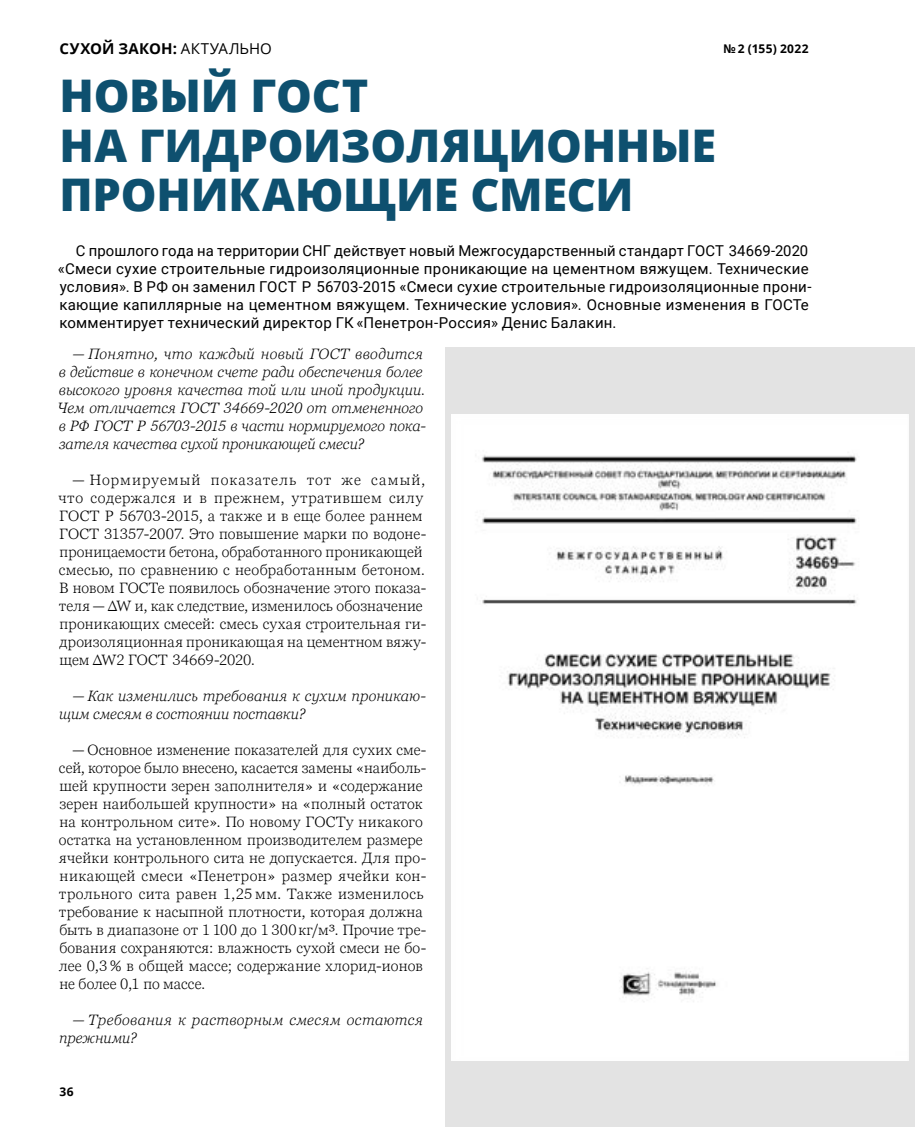
<style>
.page{position:relative;width:915px;height:1127px;background:#fff}
.page>*{position:absolute;margin:0;border:0;box-sizing:border-box;transform-origin:0 0}
.t1{font:800 45px/49.5px "Open Sans";letter-spacing:-.005em;color:#0e506f}
.t2{font:300 15px/18px "Georgia Pro";letter-spacing:.015em;color:#000}
.t3{font:15px/18px "Roboto";letter-spacing:.015em;color:#000}
.t4{font:italic 300 15px/18px "Georgia Pro";letter-spacing:.005em;color:#000}
.t5{font:italic 300 15px/18px "Georgia Pro";letter-spacing:.025em;color:#000}
.t6{font:700 15px "Open Sans";letter-spacing:.015em;color:#000}
.t7{font:700 12px "Open Sans";letter-spacing:.03em;color:#000}
.s1{font-weight:400}
</style>
<div class="page">
<div style="left:445px;top:348px;width:469px;height:779px;background:#e3e3e3"></div>
<img style="left:451px;top:414px;width:457px;height:646px">
<p class="t6" style="left:60px;top:38px;width:214px">СУХОЙ ЗАКОН: <span class="s1">АКТУАЛЬНО</span></p>
<p class="t7" style="left:723px;top:40px;width:87px">№ 2 (155) 2022</p>
<h1 class="t1" style="left:60px;top:69px;width:657px">НОВЫЙ ГОСТ<br>НА ГИДРОИЗОЛЯЦИОННЫЕ<br>ПРОНИКАЮЩИЕ СМЕСИ</h1>
<p class="t3" style="left:58px;top:241px;width:754px;text-indent:18px">С прошлого года на территории СНГ действует новый Межгосударственный стандарт ГОСТ 34669-2020 «Смеси сухие строительные гидроизоляционные проникающие на цементном вяжущем. Технические условия». В РФ он заменил ГОСТ Р 56703-2015 «Смеси сухие строительные гидроизоляционные прони‑ кающие капиллярные на цементном вяжущем. Технические условия». Основные изменения в ГОСТе комментирует технический директор ГК «Пенетрон-Россия» Денис Балакин.</p>
<p class="t4" style="left:57px;top:345px;width:370px;text-indent:15px">— Понятно, что каждый новый ГОСТ вводится в действие в конечном счете ради обеспечения более высокого уровня качества той или иной продукции.<br>Чем отличается ГОСТ 34669-2020 от отмененного в РФ ГОСТ Р 56703-2015 в части нормируемого пока&shy;зателя качества сухой проникающей смеси?</p>
<p class="t2" style="left:58px;top:471px;width:369px;text-indent:14px">— Нормируемый показатель тот же самый, что содержался и в прежнем, утратившем силу ГОСТ Р 56703-2015, а также и в еще более раннем ГОСТ 31357-2007. Это повышение марки по водоне&shy;проницаемости бетона, обработанного проникающей смесью, по сравнению с необработанным бетоном.<br>В новом ГОСТе появилось обозначение этого показа&shy;теля — ΔW и, как следствие, изменилось обозначение проникающих смесей: смесь сухая строительная ги&shy;дроизоляционная проникающая на цементном вяжу&shy;щем ΔW2 ГОСТ 34669-2020.</p>
<p class="t4" style="left:59px;top:687px;width:368px;text-indent:13px">— Как изменились требования к сухим проникаю&shy;щим смесям в состоянии поставки?</p>
<p class="t2" style="left:59px;top:741px;width:369px;text-indent:13px">— Основное изменение показателей для сухих сме&shy;сей, которое было внесено, касается замены «наиболь&shy;шей крупности зерен заполнителя» и «содержание зерен наибольшей крупности» на «полный остаток на контрольном сите». По новому ГОСТу никакого остатка на установленном производителем размере ячейки контрольного сита не допускается. Для про&shy;никающей смеси «Пенетрон» размер ячейки кон&shy;трольного сита равен 1,25 мм. Также изменилось требование к насыпной плотности, которая должна быть в диапазоне от 1 100 до 1 300кг/м³. Прочие тре&shy;бования сохраняются: влажность сухой смеси не бо&shy;лее 0,3% в общей массе; содержание хлорид-ионов не более 0,1 по массе.</p>
<p class="t5" style="left:59px;top:1011px;width:365px;text-indent:13px">— Требования к растворным смесям остаются прежними?</p>
<p class="t7" style="left:60px;top:1083px;width:16px">36</p>
</div>
